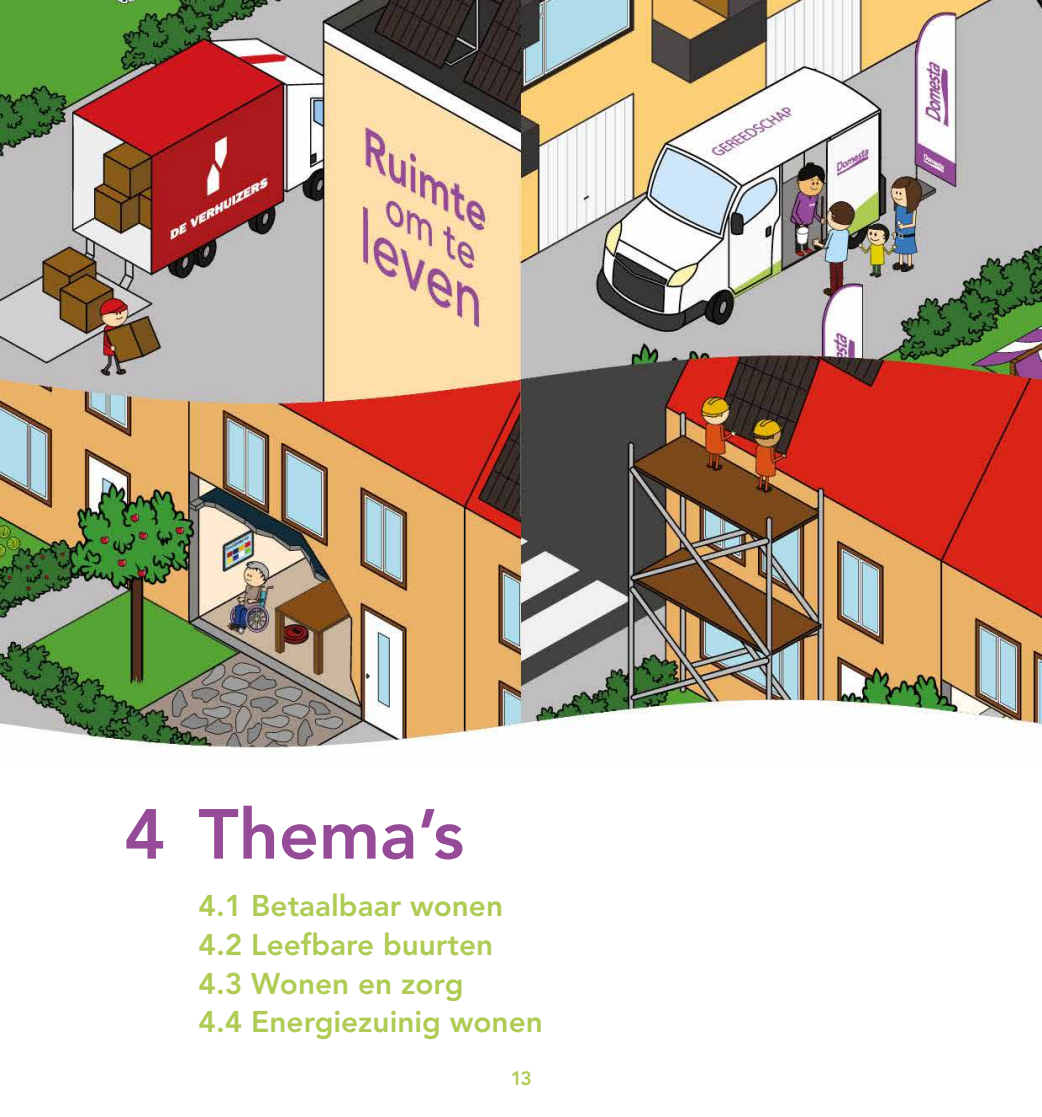
<style>
.page{position:relative;width:1042px;height:1117px;background:#fff}
.page>*{position:absolute;margin:0;border:0;box-sizing:border-box;transform-origin:0 0}
.t1{font:800 70px "Avenir LT Std";color:#954b97}
.t2{font:800 29.75px/38.5px "Avenir LT Std";color:#aecc53}
.t3{font:800 19.25px "Avenir LT Std";color:#aecc53}
</style>
<div class="page">
<img style="left:0;top:0;width:1042px;height:749px">
<h1 class="t1" style="left:124px;top:792px;width:342px">4 Thema’s</h1>
<p class="t2" style="left:198px;top:886px;width:346px">4.1 Betaalbaar wonen<br>4.2 Leefbare buurten<br>4.3 Wonen en zorg<br>4.4 Energiezuinig wonen</p>
<p class="t3" style="left:511px;top:1066px;width:23px">13</p>
</div>
